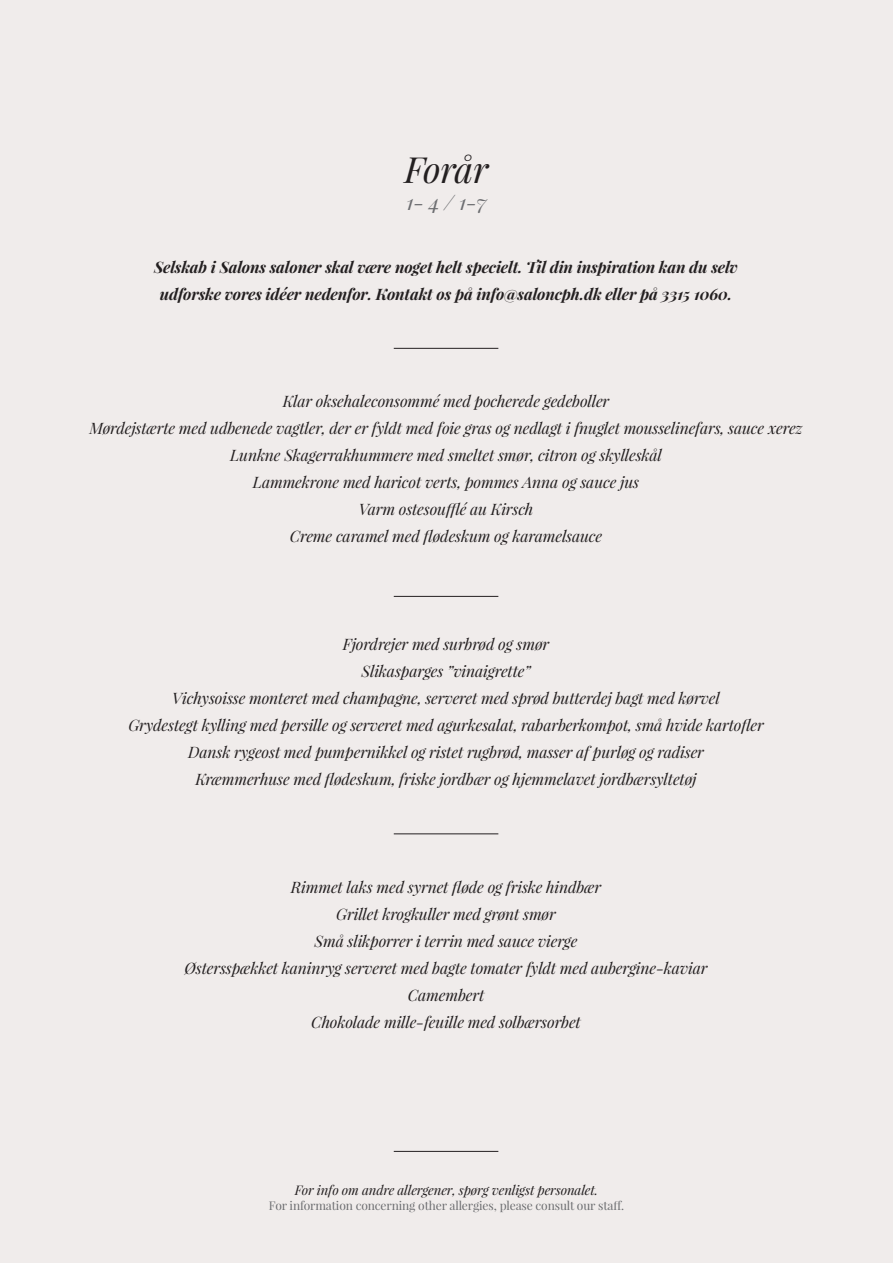
<style>
.page{position:relative;width:893px;height:1263px;background:#f0eceb}
.page>*{position:absolute;margin:0;border:0;box-sizing:border-box;transform-origin:0 0}
.t1{font:italic 36px "Playfair Display";letter-spacing:-.02em;color:#231f20}
.t2{font:italic 21px "Playfair Display";color:#6c6d70}
.t3{font:italic 15.75px/27px "Playfair Display";letter-spacing:-.01em;color:#231f20;text-align:center}
.t4{font:italic 700 15.75px/27px "Playfair Display";letter-spacing:-.01em;color:#231f20;text-align:center}
.t5{font:italic 13.2px "Playfair Display";letter-spacing:-.01em;color:#231f20}
.t6{font:12px "Playfair Display";letter-spacing:-.01em;color:#6c6d70}
</style>
<div class="page">
<hr style="left:394px;top:1151px;width:104px;height:1px;background:#231f20">
<hr style="left:394px;top:596px;width:104px;height:1px;background:#231f20">
<hr style="left:394px;top:833px;width:104px;height:1px;background:#231f20">
<hr style="left:394px;top:348px;width:104px;height:1px;background:#231f20">
<h1 class="t1" style="left:405px;top:146px;width:85px">Forår</h1>
<h2 class="t2" style="left:407px;top:189px;width:81px">1- 4 / 1-7</h2>
<p class="t4" style="left:154px;top:253px;width:585px">Selskab i Salons saloner skal være noget helt specielt. Til din inspiration kan du selv udforske vores idéer nedenfor. Kontakt os på info@saloncph.dk eller på 3315 1060.</p>
<p class="t3" style="left:90px;top:387px;width:714px">Klar oksehaleconsommé med pocherede gedeboller<br>Mørdejstærte med udbenede vagtler, der er fyldt med foie gras og nedlagt i fnuglet mousselinefars, sauce xerez Lunkne Skagerrakhummere med smeltet smør, citron og skylleskål<br>Lammekrone med haricot verts, pommes Anna og sauce jus<br>Varm ostesoufflé au Kirsch<br>Creme caramel med flødeskum og karamelsauce</p>
<p class="t3" style="left:128px;top:630px;width:637px">Fjordrejer med surbrød og smør<br>Slikasparges ”vinaigrette”<br>Vichysoisse monteret med champagne, serveret med sprød butterdej bagt med kørvel<br>Grydestegt kylling med persille og serveret med agurkesalat, rabarberkompot, små hvide kartofler Dansk rygeost med pumpernikkel og ristet rugbrød, masser af purløg og radiser<br>Kræmmerhuse med flødeskum, friske jordbær og hjemmelavet jordbærsyltetøj</p>
<p class="t3" style="left:185px;top:873px;width:525px">Rimmet laks med syrnet fløde og friske hindbær<br>Grillet krogkuller med grønt smør<br>Små slikporrer i terrin med sauce vierge<br>Østersspækket kaninryg serveret med bagte tomater fyldt med aubergine-kaviar Camembert<br>Chokolade mille-feuille med solbærsorbet</p>
<p class="t5" style="left:295px;top:1181px;width:305px">For info om andre allergener, spørg venligst personalet.</p>
<p class="t6" style="left:269px;top:1198px;width:357px">For information concerning other allergies, please consult our staff.</p>
</div>
